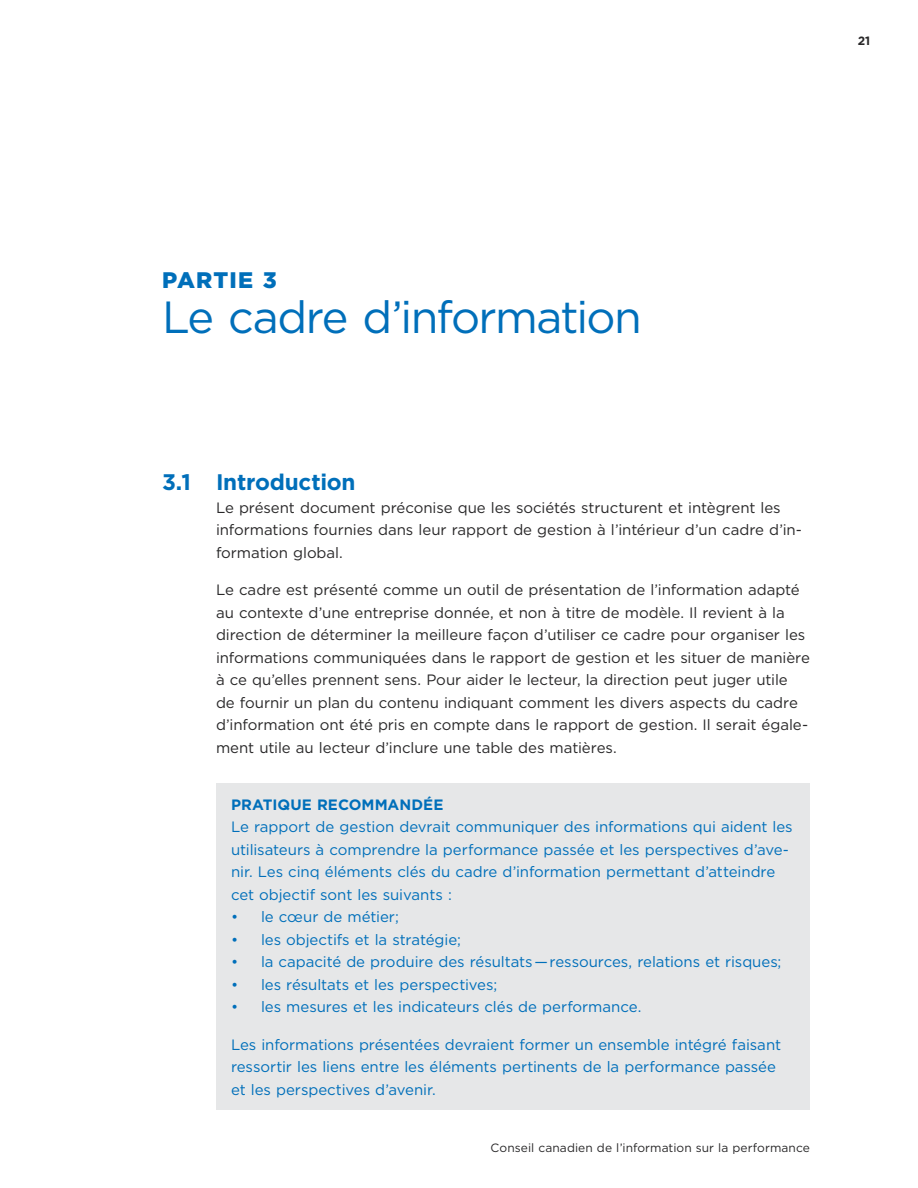
<style>
.page{position:relative;width:918px;height:1188px;background:#fff}
.page>*{position:absolute;margin:0;border:0;box-sizing:border-box;transform-origin:0 0}
.t1{font:45px "Gotham";letter-spacing:-.04em;color:#006fba}
.t2{font:700 22.5px "Gotham";letter-spacing:-.01em;color:#006fba}
.t3{font:900 22.5px "Gotham";letter-spacing:.055em;color:#006fba}
.t4{font:15px/22.5px "Gotham";letter-spacing:-.005em;color:#292829}
.t5{font:15px/22.5px "Gotham";letter-spacing:-.005em;color:#006fba}
.t6{font:700 15px "Gotham";letter-spacing:.005em;color:#006fba}
.t7{font:12px "Gotham";letter-spacing:.005em;color:#292829}
.t8{font:700 12px "Gotham";color:#292829}
</style>
<div class="page">
<div style="left:216px;top:783px;width:594px;height:327px;background:#e6e7e8"></div>
<p class="t8" style="left:858px;top:33px;width:14px">21</p>
<h2 class="t3" style="left:162px;top:265px;width:116px">PARTIE 3</h2>
<h1 class="t1" style="left:162px;top:288px;width:481px">Le cadre d’information</h1>
<h2 class="t2" style="left:162px;top:468px;width:195px">3.1 Introduction</h2>
<p class="t4" style="left:216px;top:496px;width:588px">Le présent document préconise que les sociétés structurent et intègrent les informations fournies dans leur rapport de gestion à l’intérieur d’un cadre d’in&shy;formation global.</p>
<p class="t4" style="left:216px;top:579px;width:595px">Le cadre est présenté comme un outil de présentation de l’information adapté au contexte d’une entreprise donnée, et non à titre de modèle. Il revient à la direction de déterminer la meilleure façon d’utiliser ce cadre pour organiser les informations communiquées dans le rapport de gestion et les situer de manière à ce qu’elles prennent sens. Pour aider le lecteur, la direction peut juger utile de fournir un plan du contenu indiquant comment les divers aspects du cadre d’information ont été pris en compte dans le rapport de gestion. Il serait égale&shy;ment utile au lecteur d’inclure une table des matières.</p>
<p class="t6" style="left:231px;top:795px;width:214px">PRATIQUE RECOMMANDÉE</p>
<p class="t5" style="left:231px;top:816px;width:563px">Le rapport de gestion devrait communiquer des informations qui aident les utilisateurs à comprendre la performance passée et les perspectives d’ave&shy;nir. Les cinq éléments clés du cadre d’information permettant d’atteindre cet objectif sont les suivants :</p>
<p class="t5" style="left:231px;top:906px;width:169px">• le cœur de métier;</p>
<p class="t5" style="left:231px;top:928px;width:231px">• les objectifs et la stratégie;</p>
<p class="t5" style="left:231px;top:951px;width:552px">• la capacité de produire des résultats — ressources, relations et risques;</p>
<p class="t5" style="left:231px;top:973px;width:268px">• les résultats et les perspectives;</p>
<p class="t5" style="left:231px;top:996px;width:412px">• les mesures et les indicateurs clés de performance.</p>
<p class="t5" style="left:231px;top:1033px;width:552px">Les informations présentées devraient former un ensemble intégré faisant ressortir les liens entre les éléments pertinents de la performance passée et les perspectives d’avenir.</p>
<p class="t7" style="left:491px;top:1140px;width:321px">Conseil canadien de l’information sur la performance</p>
</div>
